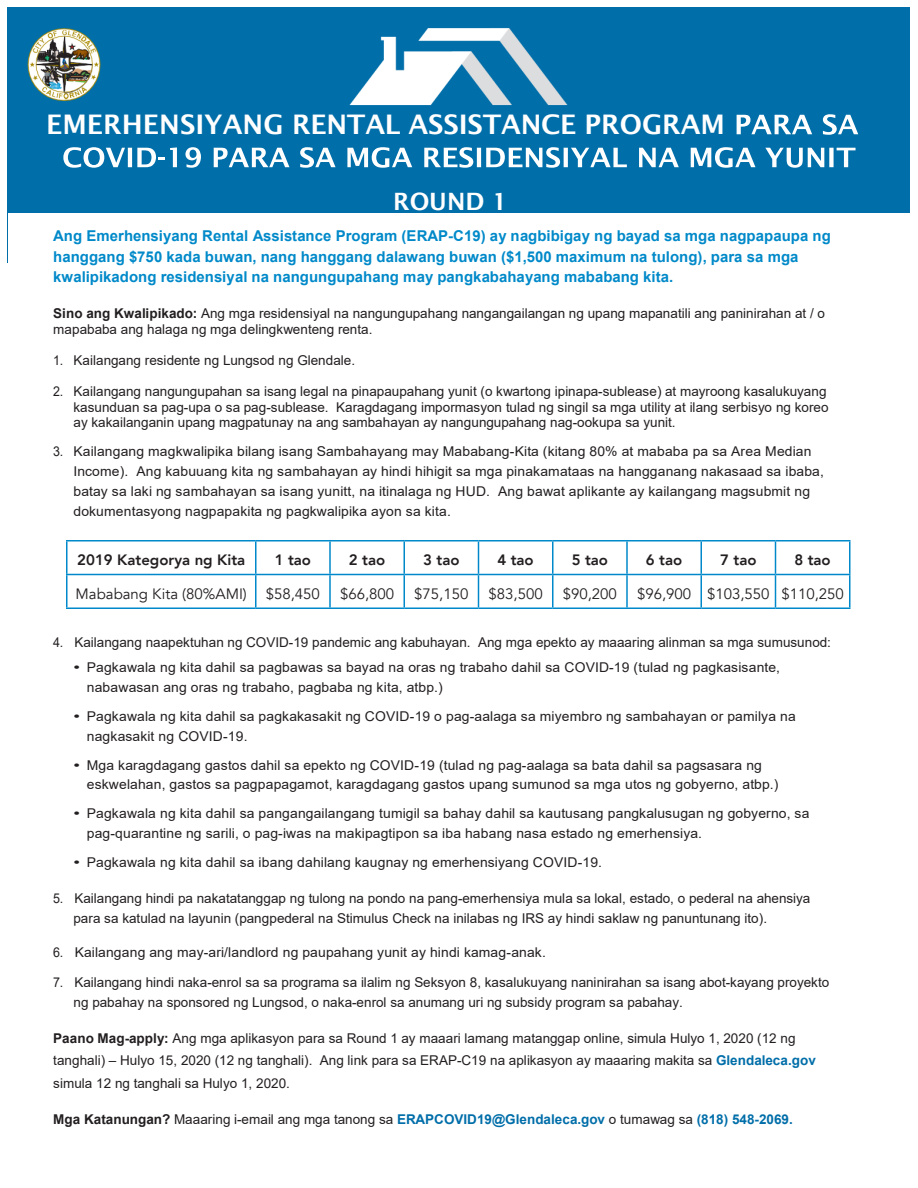
<style>
.page{position:relative;width:918px;height:1188px;background:#fff}
.page>*{position:absolute;margin:0;border:0;box-sizing:border-box;transform-origin:0 0}
.t1{font:600 27px "Lucida Sans";letter-spacing:-.005em;color:#fff}
.t2{font:600 24px "Lucida Sans";color:#fff}
.t3{font:700 15px/20.7px "Arial";letter-spacing:.005em;color:#0089c9}
.t4{font:15px "Avenir";color:#231f20}
.t5{font:800 15px "Avenir";color:#231f20}
.t6{font:13.5px/19.8px "Arial";letter-spacing:.005em;color:#231f20;scale:.92 1}
.t7{font:13.5px/19.8px "Arial";letter-spacing:.005em;color:#231f20;scale:1.39 1}
.t8{font:13.5px/22.4px "Arial";letter-spacing:.005em;color:#231f20}
.t9{font:700 13.5px "Arial";color:#006ea9}
.t10{font:700 13.5px "Arial";color:#231f20;scale:.96 1}
.t11{font:700 13.5px "Arial";color:#231f20}
.t12{font:13.5px "Arial";letter-spacing:.005em;color:#231f20;scale:.95 1}
.s1{font-weight:700}
.s2{font-weight:700;color:#006ea9}
.s3{color:#231f20}
.s4{font-weight:400;color:#231f20}
</style>
<div class="page">
<img style="left:7px;top:8px;width:902px;height:255px">
<div style="left:7px;top:92px;width:903px;height:165px;background:#006ea9"></div>
<svg style="left:737px;top:114px;width:121px;height:21px"></svg>
<svg style="left:63px;top:147px;width:101px;height:21px"></svg>
<svg style="left:170px;top:147px;width:686px;height:21px"></svg>
<div style="left:8px;top:213px;width:901px;height:931px;background:#fff"></div>
<hr style="left:255px;top:542px;width:1px;height:32px;background:#0089ca">
<hr style="left:329px;top:542px;width:2px;height:32px;background:#0089ca">
<hr style="left:404px;top:542px;width:1px;height:32px;background:#0089ca">
<hr style="left:478px;top:542px;width:1px;height:32px;background:#0089ca">
<hr style="left:552px;top:542px;width:2px;height:32px;background:#0089ca">
<hr style="left:66px;top:574px;width:190px;height:1px;background:#0089ca">
<hr style="left:256px;top:574px;width:74px;height:1px;background:#0089ca">
<hr style="left:255px;top:575px;width:1px;height:33px;background:#0089ca">
<hr style="left:330px;top:574px;width:74px;height:1px;background:#0089ca">
<hr style="left:329px;top:575px;width:2px;height:33px;background:#0089ca">
<hr style="left:404px;top:574px;width:74px;height:1px;background:#0089ca">
<hr style="left:404px;top:575px;width:1px;height:33px;background:#0089ca">
<hr style="left:478px;top:574px;width:75px;height:1px;background:#0089ca">
<hr style="left:478px;top:575px;width:1px;height:33px;background:#0089ca">
<hr style="left:553px;top:574px;width:74px;height:1px;background:#0089ca">
<hr style="left:552px;top:575px;width:2px;height:33px;background:#0089ca">
<hr style="left:66px;top:540px;width:190px;height:2px;background:#0089ca">
<hr style="left:66px;top:542px;width:2px;height:32px;background:#0089ca">
<hr style="left:256px;top:540px;width:74px;height:2px;background:#0089ca">
<hr style="left:330px;top:540px;width:74px;height:2px;background:#0089ca">
<hr style="left:404px;top:540px;width:74px;height:2px;background:#0089ca">
<hr style="left:478px;top:540px;width:75px;height:2px;background:#0089ca">
<hr style="left:553px;top:540px;width:74px;height:2px;background:#0089ca">
<hr style="left:66px;top:575px;width:2px;height:33px;background:#0089ca">
<hr style="left:66px;top:608px;width:190px;height:1px;background:#0089ca">
<hr style="left:256px;top:608px;width:74px;height:1px;background:#0089ca">
<hr style="left:330px;top:608px;width:74px;height:1px;background:#0089ca">
<hr style="left:404px;top:608px;width:74px;height:1px;background:#0089ca">
<hr style="left:478px;top:608px;width:75px;height:1px;background:#0089ca">
<hr style="left:553px;top:608px;width:74px;height:1px;background:#0089ca">
<hr style="left:627px;top:540px;width:74px;height:2px;background:#0089ca">
<hr style="left:626px;top:542px;width:2px;height:32px;background:#0089ca">
<hr style="left:701px;top:540px;width:75px;height:2px;background:#0089ca">
<hr style="left:700px;top:542px;width:2px;height:32px;background:#0089ca">
<hr style="left:776px;top:540px;width:74px;height:2px;background:#0089ca">
<hr style="left:775px;top:542px;width:1px;height:32px;background:#0089ca">
<hr style="left:849px;top:542px;width:1px;height:32px;background:#0089ca">
<hr style="left:627px;top:574px;width:74px;height:1px;background:#0089ca">
<hr style="left:626px;top:575px;width:2px;height:33px;background:#0089ca">
<hr style="left:701px;top:574px;width:75px;height:1px;background:#0089ca">
<hr style="left:700px;top:575px;width:2px;height:33px;background:#0089ca">
<hr style="left:776px;top:574px;width:74px;height:1px;background:#0089ca">
<hr style="left:775px;top:575px;width:1px;height:33px;background:#0089ca">
<hr style="left:849px;top:575px;width:1px;height:33px;background:#0089ca">
<hr style="left:627px;top:608px;width:74px;height:1px;background:#0089ca">
<hr style="left:701px;top:608px;width:75px;height:1px;background:#0089ca">
<hr style="left:776px;top:608px;width:74px;height:1px;background:#0089ca">
<p class="t1" style="left:46px;top:109px;width:680px">EMERHENSIYANG RENTAL ASSISTANCE PROGRAM</p>
<p class="t2" style="left:393px;top:187px;width:116px">ROUND 1</p>
<p class="t3" style="left:53px;top:226px;width:779px">Ang Emerhensiyang Rental Assistance Program (ERAP-C19) ay nagbibigay ng bayad sa mga nagpapaupa ng hanggang $750 kada buwan, nang hanggang dalawang buwan ($1,500 maximum na tulong), para sa mga kwalipikadong residensiyal na nangungupahang may pangkabahayang mababang kita.</p>
<p class="t8" style="left:53px;top:305px;width:773px;line-height:15.9px"><span class="s1">Sino ang Kwalipikado:</span> Ang mga residensiyal na nangungupahang nangangailangan ng upang mapanatili ang paninirahan at / o mapababa ang halaga ng mga delingkwenteng renta.</p>
<p class="t6" style="left:53px;top:350px;width:330px">1. Kailangang residente ng Lungsod ng Glendale.</p>
<p class="t6" style="left:73px;top:384px;width:822px;line-height:15.6px;text-indent:-20px">2. Kailangang nangungupahan sa isang legal na pinapaupahang yunit (o kwartong ipinapa-sublease) at mayroong kasalukuyang kasunduan sa pag-upa o sa pag-sublease. Karagdagang impormasyon tulad ng singil sa mga utility at ilang serbisyo ng koreo ay kakailanganin upang magpatunay na ang sambahayan ay nangungupahang nag-ookupa sa yunit.</p>
<p class="t6" style="left:73px;top:442px;width:817px;text-indent:-20px">3. Kailangang magkwalipika bilang isang Sambahayang may Mababang-Kita (kitang 80% at mababa pa sa Area Median Income). Ang kabuuang kita ng sambahayan ay hindi hihigit sa mga pinakamataas na hangganang nakasaad sa ibaba, batay sa laki ng sambahayan sa isang yunitt, na itinalaga ng HUD. Ang bawat aplikante ay kailangang magsubmit ng dokumentasyong nagpapakita ng pagkwalipika ayon sa kita.</p>
<p class="t10" style="left:89px;top:547px;width:149px">2020 Kategorya ng Kita</p>
<p class="t11" style="left:284px;top:548px;width:34px">1 tao</p>
<p class="t11" style="left:479px;top:548px;width:33px">3 tao</p>
<p class="t11" style="left:574px;top:548px;width:33px">4 tao</p>
<p class="t11" style="left:668px;top:548px;width:33px">5 tao</p>
<p class="t8" style="left:79px;top:580px;width:156px">Mababang Kita (80%AMI)</p>
<p class="t8" style="left:284px;top:581px;width:50px">$63,100</p>
<p class="t12" style="left:389px;top:582px;width:50px">$72,100</p>
<p class="t8" style="left:484px;top:581px;width:50px">$81,100</p>
<p class="t8" style="left:579px;top:581px;width:50px">$90,100</p>
<p class="t8" style="left:673px;top:581px;width:50px">$97,350</p>
<p class="t8" style="left:764px;top:581px;width:58px">$104,550</p>
<p class="t6" style="left:53px;top:633px;width:847px">4. Kailangang naapektuhan ng COVID-19 pandemic ang kabuhayan. Ang mga epekto ay maaaring alinman sa mga sumusunod:</p>
<p class="t7" style="left:87px;top:657px;width:500px;text-indent:-14px">• Pagkawala ng kita dahil sa pagbawas sa bayad na oras ng trabaho dahil sa COVID-19 (tulad ng pagkasisante, nabawasan ang oras ng trabaho, pagbaba ng kita, atbp.)</p>
<p class="t7" style="left:87px;top:706px;width:512px;text-indent:-13px">• Pagkawala ng kita dahil sa pagkakasakit ng COVID-19 o pag-aalaga sa miyembro ng sambahayan or pamilya na nagkasakit ng COVID-19.</p>
<p class="t7" style="left:87px;top:755px;width:499px;text-indent:-14px">• Mga karagdagang gastos dahil sa epekto ng COVID-19 (tulad ng pag-aalaga sa bata dahil sa pagsasara ng eskwelahan, gastos sa pagpapagamot, karagdagang gastos upang sumunod sa mga utos ng gobyerno, atbp.)</p>
<p class="t7" style="left:87px;top:804px;width:521px;text-indent:-13px">• Pagkawala ng kita dahil sa pangangailangang tumigil sa bahay dahil sa kautusang pangkalusugan ng gobyerno, sa pag-quarantine ng sarili, o pag-iwas na makipagtipon sa iba habang nasa estado ng emerhensiya.</p>
<p class="t7" style="left:73px;top:853px;width:382px">• Pagkawala ng kita dahil sa ibang dahilang kaugnay ng emerhensiyang COVID-19.</p>
<p class="t6" style="left:73px;top:888px;width:803px;text-indent:-20px">5. Kailangang hindi pa nakatatanggap ng tulong na pondo na pang-emerhensiya mula sa lokal, estado, o pederal na ahensiya para sa katulad na layunin (pangpederal na Stimulus Check na inilabas ng IRS ay hindi saklaw ng panuntunang ito).</p>
<p class="t6" style="left:53px;top:942px;width:537px">6. Kailangang ang may-ari/landlord ng paupahang yunit ay hindi kamag-anak.</p>
<p class="t6" style="left:73px;top:973px;width:823px;text-indent:-20px">7. Kailangang hindi naka-enrol sa sa programa sa ilalim ng Seksyon 8, kasalukuyang naninirahan sa isang abot-kayang proyekto ng pabahay na sponsored ng Lungsod, o naka-enrol sa anumang uri ng subsidy program sa pabahay.</p>
<p class="t8" style="left:53px;top:1027px;width:764px"><span class="s1">Paano Mag-apply:</span> Ang mga aplikasyon para sa Round 1 ay maaari lamang matanggap online, simula Hulyo 1, 2020 (12 ng tanghali) – Hulyo 15, 2020 (12 ng tanghali). Ang link para sa ERAP-C19 na aplikasyon ay maaaring makita sa <span class="s2">Glendaleca.gov </span>simula 12 ng tanghali sa Hulyo 1, 2020.</p>
<p class="t9" style="left:53px;top:1110px;width:741px"><span class="s3">Mga Katanungan?</span> <span class="s4">Maaaring i-email ang mga tanong sa</span> ERAPCOVID19@Glendaleca.gov <span class="s4">o tumawag sa</span> (818) 548-2069.</p>
<p class="t5" style="left:77px;top:548px;width:170px">2019 Kategorya ng Kita</p>
<p class="t5" style="left:275px;top:548px;width:38px">1 tao</p>
<p class="t5" style="left:349px;top:548px;width:38px">2 tao</p>
<p class="t5" style="left:423px;top:548px;width:38px">3 tao</p>
<p class="t5" style="left:497px;top:548px;width:38px">4 tao</p>
<p class="t5" style="left:572px;top:548px;width:38px">5 tao</p>
<p class="t5" style="left:646px;top:548px;width:38px">6 tao</p>
<p class="t5" style="left:720px;top:548px;width:38px">7 tao</p>
<p class="t5" style="left:794px;top:548px;width:38px">8 tao</p>
<p class="t4" style="left:76px;top:585px;width:173px">Mababang Kita (80%AMI)</p>
<p class="t4" style="left:266px;top:585px;width:56px">$58,450</p>
<p class="t4" style="left:340px;top:585px;width:56px">$66,800</p>
<p class="t4" style="left:414px;top:585px;width:56px">$75,150</p>
<p class="t4" style="left:489px;top:585px;width:56px">$83,500</p>
<p class="t4" style="left:563px;top:585px;width:56px">$90,200</p>
<p class="t4" style="left:637px;top:585px;width:56px">$96,900</p>
<p class="t4" style="left:707px;top:585px;width:64px">$103,550</p>
<p class="t4" style="left:781px;top:585px;width:64px">$110,250</p>
</div>
